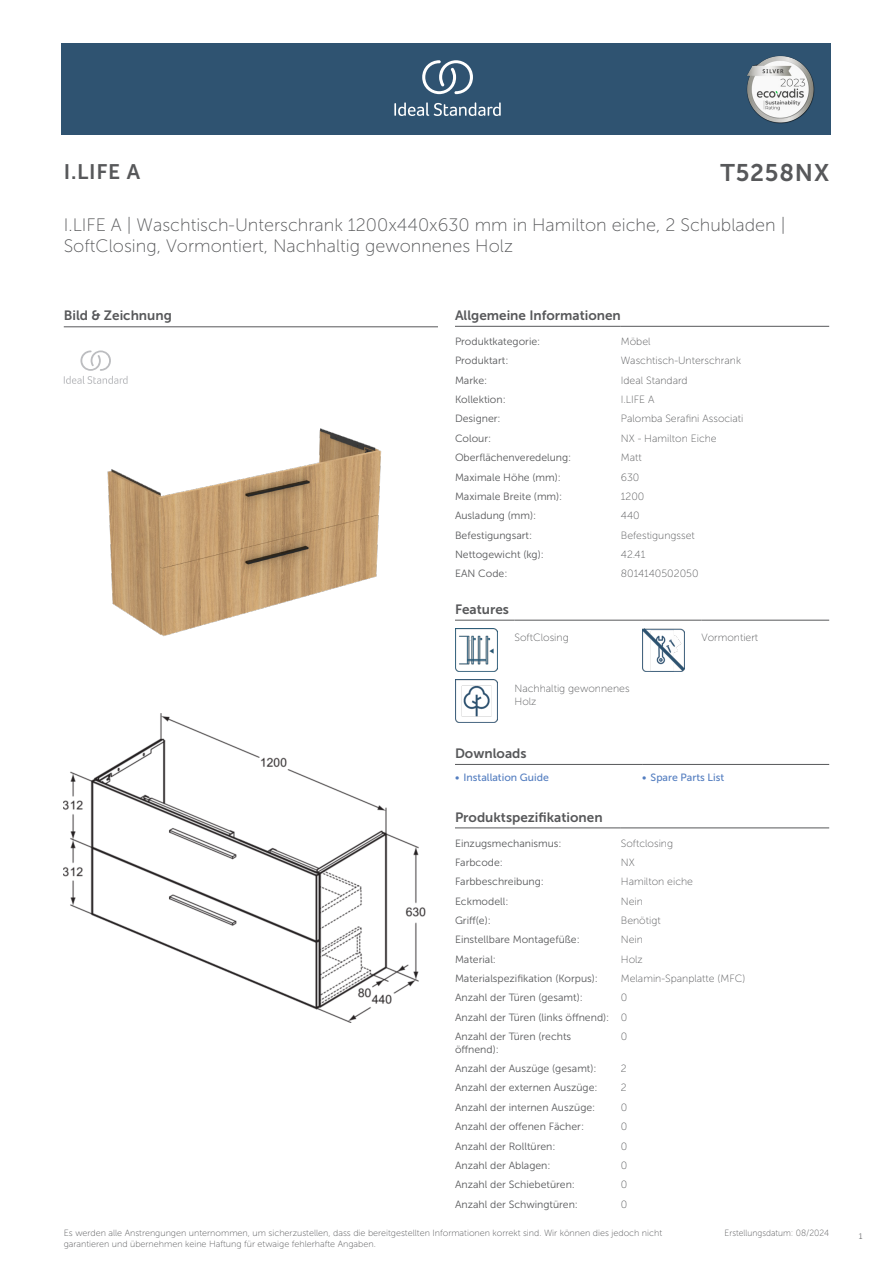
<style>
.page{position:relative;width:893px;height:1263px;background:#fff}
.page>*{position:absolute;margin:0;border:0;box-sizing:border-box;transform-origin:0 0}
.ID{font:24px "Museo Sans 700";letter-spacing:.035em;color:#57585a}
.SUITE_NAME{font:21px "Museo Sans 700";color:#57585a}
.Product_description__L3{font:18px/21.6px "Museo Sans 100";color:#57585a}
.head_9pt{font:13.5px "Museo Sans 700";color:#57585a}
.head_general{font:10.5px/12.6px "Museo Sans 300";color:#57585a}
.value_general{font:10.5px/12.6px "Museo Sans 100";color:#57585a}
.t1{font:10.5px "Museo Sans 500";color:#547ec0}
.Disclaimer{font:9px/10.8px "Museo Sans 100";color:#57585a}
.Date_created{font:9px "Museo Sans 100";color:#57585a;scale:.95 1}
.t2{font:300 9px "Calibri";color:#57585a;scale:.95 1}
</style>
<div class="page">
<div style="left:62px;top:43px;width:769px;height:91px;background:#2f5371"></div>
<hr style="left:455px;top:326px;width:166px;height:1px;background:#57585a">
<hr style="left:621px;top:326px;width:208px;height:1px;background:#57585a">
<hr style="left:455px;top:620px;width:59px;height:1px;background:#57585a">
<hr style="left:514px;top:620px;width:128px;height:1px;background:#57585a">
<hr style="left:642px;top:620px;width:60px;height:1px;background:#57585a">
<hr style="left:702px;top:620px;width:127px;height:1px;background:#57585a">
<img style="left:455px;top:629px;width:42px;height:42px">
<img style="left:642px;top:629px;width:42px;height:42px">
<img style="left:455px;top:680px;width:42px;height:42px">
<hr style="left:455px;top:764px;width:187px;height:1px;background:#57585a">
<hr style="left:642px;top:764px;width:187px;height:1px;background:#57585a">
<hr style="left:455px;top:828px;width:166px;height:1px;background:#57585a">
<hr style="left:621px;top:828px;width:208px;height:1px;background:#57585a">
<img style="left:64px;top:714px;width:361px;height:308px">
<hr style="left:64px;top:327px;width:374px;height:1px;background:#57585a">
<svg style="left:64px;top:350px;width:64px;height:34px"></svg>
<img style="left:107px;top:428px;width:275px;height:209px">
<svg style="left:394px;top:102px;width:107px;height:14px"></svg>
<svg style="left:422px;top:60px;width:51px;height:34px"></svg>
<img style="left:746px;top:56px;width:68px;height:67px">
<p class="SUITE_NAME" style="left:64px;top:160px;width:78px">I.LIFE A</p>
<p class="ID" style="left:720px;top:160px;width:110px">T5258NX</p>
<p class="Product_description__L3" style="left:64px;top:214px;width:723px">I.LIFE A | Waschtisch-Unterschrank 1200x440x630 mm in Hamilton eiche, 2 Schubladen |<br>SoftClosing, Vormontiert, Nachhaltig gewonnenes Holz</p>
<p class="head_9pt" style="left:64px;top:308px;width:110px">Bild &amp; Zeichnung</p>
<p class="head_9pt" style="left:455px;top:308px;width:167px">Allgemeine Informationen</p>
<p class="head_general" style="left:455px;top:335px;width:87px">Produktkategorie:</p>
<p class="value_general" style="left:621px;top:335px;width:31px">Möbel</p>
<p class="head_general" style="left:455px;top:354px;width:55px">Produktart:</p>
<p class="value_general" style="left:621px;top:355px;width:122px">Waschtisch-Unterschrank</p>
<p class="head_general" style="left:455px;top:374px;width:34px">Marke:</p>
<p class="value_general" style="left:621px;top:374px;width:68px">Ideal Standard</p>
<p class="head_general" style="left:455px;top:393px;width:52px">Kollektion:</p>
<p class="value_general" style="left:621px;top:393px;width:35px">I.LIFE A</p>
<p class="head_general" style="left:455px;top:413px;width:47px">Designer:</p>
<p class="value_general" style="left:621px;top:413px;width:124px">Palomba Serafini Associati</p>
<p class="head_general" style="left:455px;top:432px;width:38px">Colour:</p>
<p class="value_general" style="left:621px;top:432px;width:97px">NX - Hamilton Eiche</p>
<p class="head_general" style="left:455px;top:451px;width:118px">Oberflächenveredelung:</p>
<p class="value_general" style="left:621px;top:451px;width:22px">Matt</p>
<p class="head_general" style="left:455px;top:471px;width:107px">Maximale Höhe (mm):</p>
<p class="value_general" style="left:621px;top:471px;width:20px">630</p>
<p class="head_general" style="left:455px;top:490px;width:109px">Maximale Breite (mm):</p>
<p class="value_general" style="left:621px;top:490px;width:25px">1200</p>
<p class="head_general" style="left:455px;top:509px;width:83px">Ausladung (mm):</p>
<p class="value_general" style="left:621px;top:509px;width:20px">440</p>
<p class="head_general" style="left:455px;top:529px;width:79px">Befestigungsart:</p>
<p class="value_general" style="left:621px;top:529px;width:75px">Befestigungsset</p>
<p class="head_general" style="left:455px;top:548px;width:90px">Nettogewicht (kg):</p>
<p class="value_general" style="left:621px;top:548px;width:26px">42.41</p>
<p class="head_general" style="left:455px;top:567px;width:54px">EAN Code:</p>
<p class="value_general" style="left:621px;top:567px;width:79px">8014140502050</p>
<p class="head_9pt" style="left:455px;top:602px;width:55px">Features</p>
<p class="value_general" style="left:514px;top:631px;width:56px">SoftClosing</p>
<p class="value_general" style="left:702px;top:631px;width:58px">Vormontiert</p>
<p class="value_general" style="left:514px;top:682px;width:117px">Nachhaltig gewonnenes<br>Holz</p>
<p class="head_9pt" style="left:455px;top:746px;width:73px">Downloads</p>
<p class="t1" style="left:455px;top:772px;width:95px">• Installation Guide</p>
<p class="t1" style="left:642px;top:772px;width:84px">• Spare Parts List</p>
<p class="head_9pt" style="left:455px;top:809px;width:149px">Produktspezifikationen</p>
<p class="head_general" style="left:455px;top:837px;width:108px">Einzugsmechanismus:</p>
<p class="value_general" style="left:621px;top:837px;width:54px">Softclosing</p>
<p class="head_general" style="left:455px;top:856px;width:49px">Farbcode:</p>
<p class="value_general" style="left:621px;top:856px;width:15px">NX</p>
<p class="head_general" style="left:455px;top:875px;width:90px">Farbbeschreibung:</p>
<p class="value_general" style="left:621px;top:875px;width:74px">Hamilton eiche</p>
<p class="head_general" style="left:455px;top:895px;width:55px">Eckmodell:</p>
<p class="value_general" style="left:621px;top:895px;width:24px">Nein</p>
<p class="head_general" style="left:455px;top:914px;width:37px">Griff(e):</p>
<p class="value_general" style="left:621px;top:914px;width:41px">Benötigt</p>
<p class="head_general" style="left:455px;top:933px;width:126px">Einstellbare Montagefüße:</p>
<p class="value_general" style="left:621px;top:933px;width:24px">Nein</p>
<p class="head_general" style="left:455px;top:953px;width:43px">Material:</p>
<p class="value_general" style="left:621px;top:953px;width:24px">Holz</p>
<p class="head_general" style="left:455px;top:972px;width:145px">Materialspezifikation (Korpus):</p>
<p class="value_general" style="left:621px;top:972px;width:126px">Melamin-Spanplatte (MFC)</p>
<p class="head_general" style="left:455px;top:992px;width:129px">Anzahl der Türen (gesamt):</p>
<p class="value_general" style="left:621px;top:992px;width:8px">0</p>
<p class="head_general" style="left:455px;top:1011px;width:156px">Anzahl der Türen (links öffnend):</p>
<p class="value_general" style="left:621px;top:1011px;width:8px">0</p>
<p class="head_general" style="left:455px;top:1030px;width:118px">Anzahl der Türen (rechts öffnend):</p>
<p class="value_general" style="left:621px;top:1030px;width:8px">0</p>
<p class="head_general" style="left:455px;top:1062px;width:143px">Anzahl der Auszüge (gesamt):</p>
<p class="value_general" style="left:621px;top:1062px;width:7px">2</p>
<p class="head_general" style="left:455px;top:1082px;width:144px">Anzahl der externen Auszüge:</p>
<p class="value_general" style="left:621px;top:1082px;width:7px">2</p>
<p class="head_general" style="left:455px;top:1101px;width:142px">Anzahl der internen Auszüge:</p>
<p class="value_general" style="left:621px;top:1101px;width:8px">0</p>
<p class="head_general" style="left:455px;top:1120px;width:131px">Anzahl der offenen Fächer:</p>
<p class="value_general" style="left:621px;top:1120px;width:8px">0</p>
<p class="head_general" style="left:455px;top:1140px;width:102px">Anzahl der Rolltüren:</p>
<p class="value_general" style="left:621px;top:1140px;width:8px">0</p>
<p class="head_general" style="left:455px;top:1159px;width:97px">Anzahl der Ablagen:</p>
<p class="value_general" style="left:621px;top:1159px;width:8px">0</p>
<p class="head_general" style="left:455px;top:1178px;width:122px">Anzahl der Schiebetüren:</p>
<p class="value_general" style="left:621px;top:1178px;width:8px">0</p>
<p class="head_general" style="left:455px;top:1198px;width:124px">Anzahl der Schwingtüren:</p>
<p class="value_general" style="left:621px;top:1198px;width:8px">0</p>
<p class="Disclaimer" style="left:64px;top:1227px;width:600px">Es werden alle Anstrengungen unternommen, um sicherzustellen, dass die bereitgestellten Informationen korrekt sind. Wir können dies jedoch nicht garantieren und übernehmen keine Haftung für etwaige fehlerhafte Angaben.</p>
<p class="Date_created" style="left:725px;top:1228px;width:112px">Erstellungsdatum: 08/2024</p>
<p class="t2" style="left:858px;top:1230px;width:6px">1</p>
</div>
